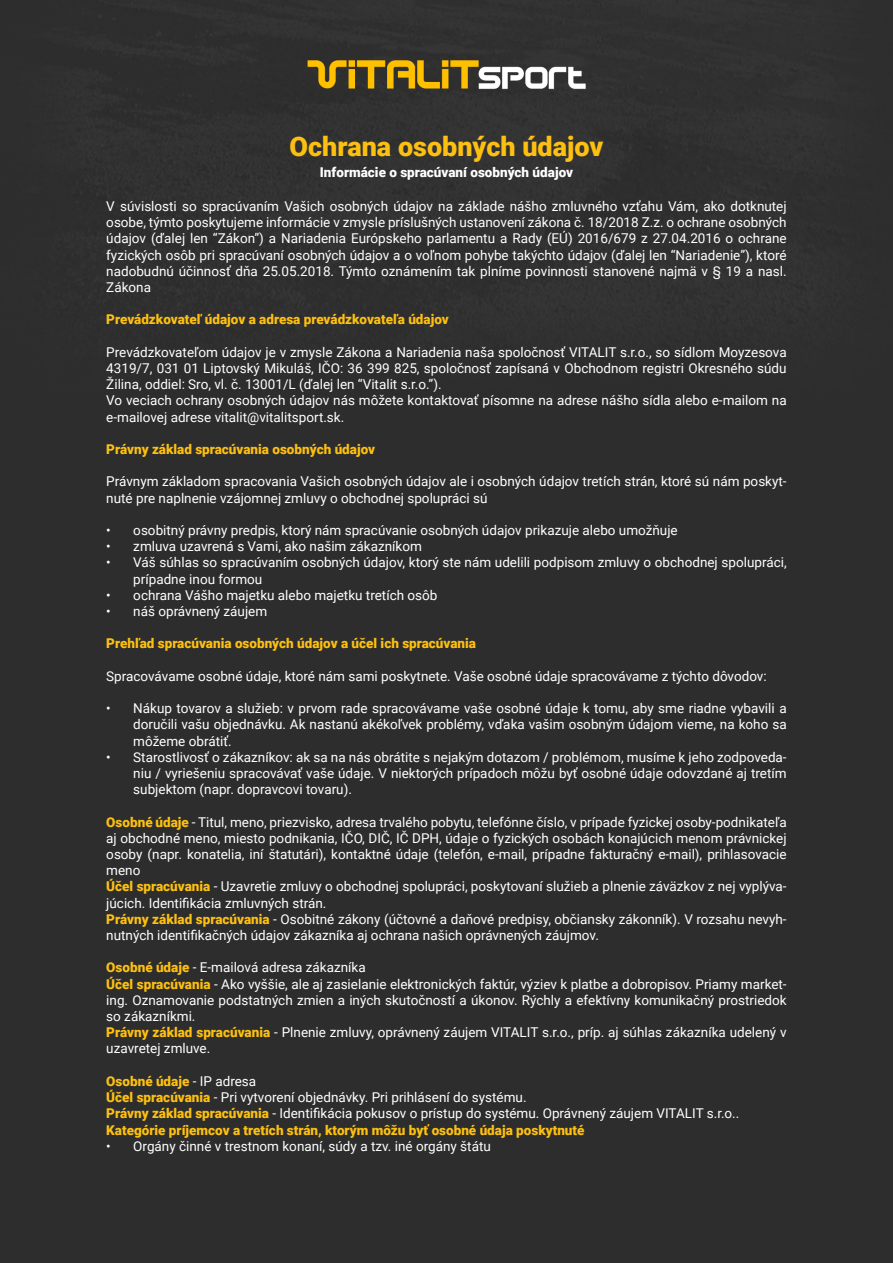
<style>
.page{position:relative;width:893px;height:1263px;background:#2d2d2d}
.page>*{position:absolute;margin:0;border:0;box-sizing:border-box;transform-origin:0 0}
.t1{font:900 27px "Roboto";color:#fdc010}
.t2{font:13.5px/16.2px "Roboto";color:#fff}
.t3{font:900 13.5px "Roboto";color:#fdc010}
.t4{font:900 13.5px "Roboto";color:#fff}
.s1{font-weight:900;color:#fdc010}
</style>
<div class="page">
<h1 class="t1" style="left:290px;top:128px;width:315px">Ochrana osobných údajov</h1>
<p class="t4" style="left:320px;top:163px;width:255px">Informácie o spracúvaní osobných údajov</p>
<p class="t2" style="left:106px;top:198px;width:682px;text-align:justify">V súvislosti so spracúvaním Vašich osobných údajov na základe nášho zmluvného vzťahu Vám, ako dotknutej osobe, týmto poskytujeme informácie v zmysle príslušných ustanovení zákona č. 18/2018 Z.z. o ochrane osobných údajov (ďalej len “Zákon”) a Nariadenia Európskeho parlamentu a Rady (EÚ) 2016/679 z 27.04.2016 o ochrane fyzických osôb pri spracúvaní osobných údajov a o voľnom pohybe takýchto údajov (ďalej len “Nariadenie”), ktoré nadobudnú účinnosť dňa 25.05.2018. Týmto oznámením tak plníme povinnosti stanovené najmä v § 19 a nasl.<br>Zákona</p>
<p class="t3" style="left:106px;top:310px;width:344px">Prevádzkovateľ údajov a adresa prevádzkovateľa údajov</p>
<p class="t2" style="left:106px;top:343px;width:682px">Prevádzkovateľom údajov je v zmysle Zákona a Nariadenia naša spoločnosť VITALIT s.r.o., so sídlom Moyzesova 4319/7, 031 01 Liptovský Mikuláš, IČO: 36 399 825, spoločnosť zapísaná v Obchodnom registri Okresného súdu Žilina, oddiel: Sro, vl. č. 13001/L (ďalej len “Vitalit s.r.o.”).<br>Vo veciach ochrany osobných údajov nás môžete kontaktovať písomne na adrese nášho sídla alebo e-mailom na e-mailovej adrese vitalit@vitalitsport.sk.</p>
<p class="t3" style="left:106px;top:440px;width:270px">Právny základ spracúvania osobných údajov</p>
<p class="t2" style="left:106px;top:473px;width:682px">Právnym základom spracovania Vašich osobných údajov ale i osobných údajov tretích strán, ktoré sú nám poskyt&shy;nuté pre naplnenie vzájomnej zmluvy o obchodnej spolupráci sú</p>
<p class="t2" style="left:106px;top:522px;width:573px">• osobitný právny predpis, ktorý nám spracúvanie osobných údajov prikazuje alebo umožňuje</p>
<p class="t2" style="left:106px;top:538px;width:317px">• zmluva uzavrená s Vami, ako našim zákazníkom</p>
<p class="t2" style="left:133px;top:554px;width:655px;text-indent:-27px">• Váš súhlas so spracúvaním osobných údajov, ktorý ste nám udelili podpisom zmluvy o obchodnej spolupráci, prípadne inou formou</p>
<p class="t2" style="left:106px;top:586px;width:333px">• ochrana Vášho majetku alebo majetku tretích osôb</p>
<p class="t2" style="left:106px;top:603px;width:162px">• náš oprávnený záujem</p>
<p class="t3" style="left:106px;top:634px;width:371px">Prehľad spracúvania osobných údajov a účel ich spracúvania</p>
<p class="t2" style="left:106px;top:667px;width:662px">Spracovávame osobné údaje, ktoré nám sami poskytnete. Vaše osobné údaje spracovávame z týchto dôvodov:</p>
<p class="t2" style="left:133px;top:700px;width:655px;text-align:justify;text-indent:-27px">• Nákup tovarov a služieb: v prvom rade spracovávame vaše osobné údaje k tomu, aby sme riadne vybavili a doručili vašu objednávku. Ak nastanú akékoľvek problémy, vďaka vašim osobným údajom vieme, na koho sa môžeme obrátiť.</p>
<p class="t2" style="left:133px;top:748px;width:655px;text-align:justify;text-indent:-27px">• Starostlivosť o zákazníkov: ak sa na nás obrátite s nejakým dotazom / problémom, musíme k jeho zodpoveda&shy;niu / vyriešeniu spracovávať vaše údaje. V niektorých prípadoch môžu byť osobné údaje odovzdané aj tretím subjektom (napr. dopravcovi tovaru).</p>
<p class="t2" style="left:106px;top:813px;width:682px"><span class="s1">Osobné údaje</span> - Titul, meno, priezvisko, adresa trvalého pobytu, telefónne číslo, v prípade fyzickej osoby-podnikateľa aj obchodné meno, miesto podnikania, IČO, DIČ, IČ DPH, údaje o fyzických osobách konajúcich menom právnickej osoby (napr. konatelia, iní štatutári), kontaktné údaje (telefón, e-mail, prípadne fakturačný e-mail), prihlasovacie meno<br><span class="s1">Účel spracúvania</span> - Uzavretie zmluvy o obchodnej spolupráci, poskytovaní služieb a plnenie záväzkov z nej vyplýva&shy;júcich. Identifikácia zmluvných strán.<br><span class="s1">Právny základ spracúvania</span> - Osobitné zákony (účtovné a daňové predpisy, občiansky zákonník). V rozsahu nevyh&shy;nutných identifikačných údajov zákazníka aj ochrana našich oprávnených záujmov.</p>
<p class="t2" style="left:106px;top:959px;width:682px"><span class="s1">Osobné údaje</span> - E-mailová adresa zákazníka<br><span class="s1">Účel spracúvania</span> - Ako vyššie, ale aj zasielanie elektronických faktúr, výziev k platbe a dobropisov. Priamy market&shy;ing. Oznamovanie podstatných zmien a iných skutočností a úkonov. Rýchly a efektívny komunikačný prostriedok so zákazníkmi.<br><span class="s1">Právny základ spracúvania</span> - Plnenie zmluvy, oprávnený záujem VITALIT s.r.o., príp. aj súhlas zákazníka udelený v uzavretej zmluve.</p>
<p class="t2" style="left:106px;top:1072px;width:635px"><span class="s1">Osobné údaje</span> - IP adresa<br><span class="s1">Účel spracúvania</span> - Pri vytvorení objednávky. Pri prihlásení do systému.<br><span class="s1">Právny základ spracúvania</span> - Identifikácia pokusov o prístup do systému. Oprávnený záujem VITALIT s.r.o..<br><span class="s1">Kategórie príjemcov a tretích strán, ktorým môžu byť osobné údaja poskytnuté</span></p>
<p class="t2" style="left:106px;top:1137px;width:386px">• Orgány činné v trestnom konaní, súdy a tzv. iné orgány štátu</p>
</div>
